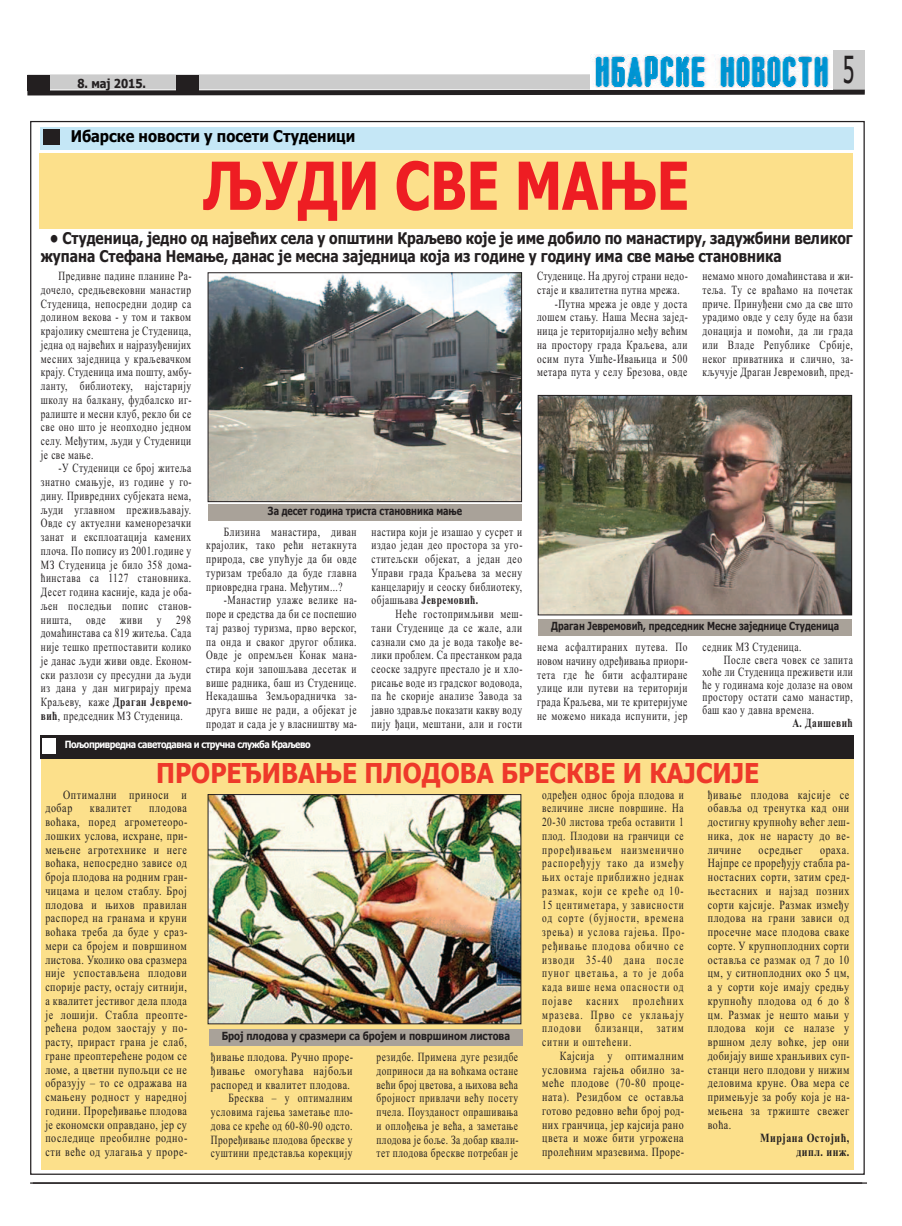
<style>
.page{position:relative;width:902px;height:1226px;background:#fff}
.page>*{position:absolute;margin:0;border:0;box-sizing:border-box;transform-origin:0 0}
.t1{font:700 66.25px "Tahoma";color:#ee1d23;scale:.8 1}
.t2{font:37.5px "Tahoma";color:#231f20;scale:.57 1}
.t3{font:700 27.5px "Tahoma";color:#ee392a;scale:.9 1}
.t4{font:700 16.25px/17.5px "Tahoma";color:#231f20;scale:.85 1}
.t5{font:700 16.25px "Tahoma";color:#000;scale:.9 1}
.t6{font:12.5px/13.8px "Times New Roman";letter-spacing:.05em;color:#231f20;text-align:justify;scale:.75 1}
.t7{font:12.5px/13.8px "Times New Roman";letter-spacing:.05em;color:#231f20;text-align:justify;scale:.8 1}
.t8{font:700 12.5px/13.8px "Times New Roman";letter-spacing:.05em;color:#231f20;text-align:right;scale:.8 1}
.t9{font:700 12.5px "Tahoma";color:#231f20;scale:.9 1}
.t10{font:700 12.5px "Times New Roman";letter-spacing:.05em;color:#231f20;scale:.75 1}
.t11{font:700 11.25px "Tahoma";color:#231f20;scale:.8 1}
.t12{font:700 11.25px "Tahoma";color:#231f20;scale:.85 1}
.t13{font:700 10px "Tahoma";letter-spacing:-.05em;color:#fff;scale:.9 1}
.s1{font-weight:700}
</style>
<div class="page">
<hr style="left:30px;top:1182px;width:837px;height:2px;background:#231f20">
<div style="left:27px;top:74px;width:791px;height:15px;background:#ccc"></div>
<div style="left:833px;top:50px;width:31px;height:43px;background:#ccc"></div>
<svg style="left:27px;top:87px;width:838px;height:9px"></svg>
<div style="left:27px;top:75px;width:23px;height:16px;background:#231f20"></div>
<div style="left:176px;top:75px;width:22px;height:16px;background:#231f20"></div>
<svg style="left:590px;top:54px;width:242px;height:35px"></svg>
<img style="left:590px;top:55px;width:242px;height:32px">
<div style="left:40px;top:127px;width:813px;height:23px;background:#c5e7f6"></div>
<div style="left:43px;top:129px;width:17px;height:16px;background:#231f20"></div>
<img style="left:540px;top:397px;width:310px;height:216px">
<div style="left:538px;top:395px;width:314px;height:220px;border:1px solid #231f20"></div>
<div style="left:538px;top:619px;width:314px;height:17px;background:#a9a299"></div>
<img style="left:210px;top:274px;width:310px;height:226px">
<div style="left:208px;top:272px;width:314px;height:230px;border:1px solid #231f20"></div>
<div style="left:208px;top:504px;width:314px;height:17px;background:#a9a299"></div>
<div style="left:40px;top:154px;width:813px;height:75px;background:#fce08b"></div>
<div style="left:41px;top:735px;width:813px;height:435px;background:#fce08b"></div>
<img style="left:210px;top:796px;width:309px;height:226px">
<div style="left:208px;top:794px;width:313px;height:230px;border:1px solid #231f20"></div>
<div style="left:209px;top:1029px;width:314px;height:17px;background:#a9a299"></div>
<div style="left:40px;top:735px;width:813px;height:24px;background:#231f20"></div>
<div style="left:42px;top:738px;width:14px;height:15px;background:#fff"></div>
<p class="t9" style="left:77px;top:76px;width:78px">8. мај 2015.</p>
<h3 class="t5" style="left:71px;top:127px;width:318px">Ибарске новости у посети Студеници</h3>
<h1 class="t1" style="left:203px;top:148px;width:609px">ЉУДИ СВЕ МАЊЕ</h1>
<h2 class="t2" style="left:843px;top:48px;width:22px">5</h2>
<h3 class="t4" style="left:41px;top:230px;width:957px;text-indent:9px">• Студеница, једно од највећих села у општини Краљево које је име добило по манастиру, задужбини великог жупана Стефана Немање, данас је месна заједница која из године у годину има све мање становника</h3>
<p class="t6" style="left:41px;top:269px;width:203px;text-indent:18px">Предивне падине планине Ра&shy;дочело, средњевековни манастир Студеница, непосредни додир са долином векова - у том и таквом крајолику смештена је Студеница, једна од највећих и најразуђенијих месних заједница у краљевачком крају. Студеница има пошту, амбу&shy;ланту, библиотеку, најстарију школу на балкану, фудбалско иг&shy;ралиште и месни клуб, рекло би се све оно што је неопходно једном селу. Међутим, људи у Студеници је све мање.</p>
<p class="t6" style="left:41px;top:461px;width:203px;text-indent:18px">-У Студеници се број житеља знатно смањује, из године у го&shy;дину. Привредних субјеката нема, људи углавном преживљавају.<br>Овде су актуелни каменорезачки занат и експлоатација камених плоча. По попису из 2001.године у МЗ Студеница је било 358 дома&shy;ћинстава са 1127 становника.<br>Десет година касније, када је оба&shy;љен последњи попис станов&shy;ништа, овде живи у 298 домаћинстава са 819 житеља. Сада није тешко претпоставити колико је данас људи живи овде. Економ&shy;ски разлози су пресудни да људи из дана у дан мигрирају према Краљеву, каже <span class="s1">Драган Јевремо&shy;вић</span>, председник МЗ Студеница.</p>
<p class="t11" style="left:268px;top:504px;width:244px">За десет година триста становника мање</p>
<p class="t6" style="left:206px;top:524px;width:202px;text-indent:18px">Близина манастира, диван крајолик, тако рећи нетакнута природа, све упућује да би овде туризам требало да буде главна приовредна грана. Међутим...?</p>
<p class="t6" style="left:206px;top:593px;width:203px;text-indent:18px">-Манастир улаже велике на&shy;поре и средства да би се поспешио тај развој туризма, прво верског, па онда и сваког другог облика.<br>Овде је опремљен Конак мана&shy;стира који запошљава десетак и више радника, баш из Студенице.<br>Некадашња Земљорадничка за&shy;друга више не ради, а објекат је продат и сада је у власништву ма-</p>
<p class="t6" style="left:372px;top:524px;width:203px">настира који је изашао у сусрет и издао један део простора за уго&shy;ститељски објекат, а један део Управи града Краљева за месну канцеларију и сеоску библиотеку, објашњава <span class="s1">Јевремовић.</span></p>
<p class="t6" style="left:372px;top:607px;width:203px;text-indent:24px">Неће гостопримљиви меш&shy;тани Студенице да се жале, али сазнали смо да је вода такође ве&shy;лики проблем. Са престанком рада сеоске задруге престало је и хло&shy;рисање воде из градског водовода, па ће скорије анализе Завода за јавно здравље показати какву воду пију ђаци, мештани, али и гости</p>
<p class="t6" style="left:537px;top:269px;width:203px">Студенице. На другој страни недо-</p>
<p class="t6" style="left:537px;top:283px;width:192px">стаје и квалитетна путна мрежа.</p>
<p class="t6" style="left:555px;top:296px;width:178px">-Путна мрежа је овде у доста</p>
<p class="t6" style="left:537px;top:310px;width:203px">лошем стању. Наша Месна зајед-</p>
<p class="t6" style="left:537px;top:324px;width:202px">ница је територијално међу већим</p>
<p class="t6" style="left:537px;top:338px;width:202px">на простору града Краљева, али</p>
<p class="t6" style="left:537px;top:351px;width:202px">осим пута Ушће-Ивањица и 500</p>
<p class="t6" style="left:537px;top:365px;width:202px">метара пута у селу Брезова, овде</p>
<p class="t6" style="left:702px;top:269px;width:203px">немамо много домаћинстава и жи&shy;теља. Ту се враћамо на почетак приче. Принуђени смо да све што урадимо овде у селу буде на бази донација и помоћи, да ли града или Владе Републике Србије, неког приватника и слично, за&shy;кључује Драган Јевремовић, пред-</p>
<p class="t11" style="left:551px;top:619px;width:361px">Драган Јевремовић, председник Месне заједнице Студеница</p>
<p class="t6" style="left:537px;top:640px;width:203px">нема асфалтираних путева. По новом начину одређивања приори&shy;тета где ће бити асфалтиране улице или путеви на територији града Краљева, ми те критеријуме не можемо никада испунити, јер</p>
<p class="t6" style="left:702px;top:640px;width:133px">седник МЗ Студеница.</p>
<p class="t6" style="left:724px;top:652px;width:174px">После свега човек се запита</p>
<p class="t6" style="left:702px;top:665px;width:202px">хоће ли Студеница преживети или</p>
<p class="t6" style="left:702px;top:677px;width:202px">ће у годинама које долазе на овом</p>
<p class="t6" style="left:702px;top:690px;width:202px">простору остати само манастир,</p>
<p class="t6" style="left:702px;top:702px;width:150px">баш као у давна времена.</p>
<p class="t10" style="left:792px;top:716px;width:82px">А. Даишевић</p>
<p class="t13" style="left:65px;top:739px;width:275px">Пољопривредна саветодавна и стручна служба Краљево</p>
<h3 class="t3" style="left:156px;top:758px;width:672px">ПРОРЕЂИВАЊЕ ПЛОДОВА БРЕСКВЕ И КАЈСИЈЕ</h3>
<p class="t7" style="left:45px;top:788px;width:178px;text-indent:18px">Оптимални приноси и добар</p>
<p class="t7" style="left:90px;top:801px;width:54px">квалитет</p>
<p class="t7" style="left:45px;top:801px;width:179px;text-indent:104px">плодова воћака, поред агрометеоро&shy;лошких услова, исхране, при&shy;мењене агротехнике и неге воћака, непосредно зависе од броја плодова на родним гран&shy;чицама и целом стаблу. Број плодова и њихов правилан распоред на гранама и круни воћака треба да буде у сраз&shy;мери са бројем и површином листова. Уколико ова сразмера није успостављена плодови спорије расту, остају ситнији, а квалитет јестивог дела плода је лошији. Стабла преопте&shy;рећена родом заостају у по&shy;расту, прираст грана је слаб, гране преоптерећене родом се ломе, а цветни пупољци се не образују – то се одражава на смањену родност у наредној години. Проређивање плодова је економски оправдано, јер су последице преобилне родно&shy;сти веће од улагања у проре-</p>
<p class="t12" style="left:222px;top:1030px;width:341px">Број плодова у сразмери са бројем и површином листова</p>
<p class="t7" style="left:211px;top:1050px;width:179px;text-align:right">ђивање плодова. Ручно проре&shy;ђивање омогућава најбољи распоред и квалитет плодова.<br>Бресква – у оптималним условима гајења заметање пло&shy;дова се креће од 60-80-90 одсто.<br>Проређивање плодова брескве у суштини представља корекцију</p>
<p class="t6" style="left:376px;top:1050px;width:191px">резидбе. Примена дуге резидбе доприноси да на воћкама остане већи број цветова, а њихова већа бројност привлачи већу посету пчела. Поузданост опрашивања и оплођења је већа, а заметање плодова је боље. За добар квали&shy;тет плодова брескве потребан је</p>
<p class="t6" style="left:542px;top:788px;width:191px">одређен однос броја плодова и величине лисне површине. На 20-30 листова треба оставити 1 плод. Плодови на гранчици се проређивањем наизменично распоређују тако да између њих остаје приближно једнак размак, који се креће од 10- 15 центиметара, у зависности од сорте (бујности, времена зрења) и услова гајења. Про&shy;ређивање плодова обично се изводи 35-40 дана после пуног цветања, а то је доба када више нема опасности од појаве касних пролећних мразева. Прво се уклањају плодови близанци, затим ситни и оштећени.</p>
<p class="t7" style="left:542px;top:1049px;width:179px;text-indent:18px">Кајсија у оптималним условима гајења обилно за&shy;меће плодове (70-80 проце&shy;ната). Резидбом се оставља готово редовно већи број род&shy;них гранчица, јер кајсија рано цвета и може бити угрожена пролећним мразевима. Проре-</p>
<p class="t7" style="left:708px;top:788px;width:179px">ђивање плодова кајсије се обавља од тренутка кад они достигну крупноћу већег леш&shy;ника, док не нарасту до ве&shy;личине</p>
<p class="t7" style="left:758px;top:842px;width:57px">осредњег</p>
<p class="t7" style="left:708px;top:842px;width:179px;text-indent:112px">ораха.<br>Најпре се проређују стабла ра&shy;ностасних сорти, затим сред&shy;њестасних и најзад позних сорти кајсије. Размак између плодова на грани зависи од просечне масе плодова сваке сорте. У крупноплодних сорти оставља се размак од 7 до 10 цм, у ситноплодних око 5 цм, а у сорти које имају средњу крупноћу плодова од 6 до 8 цм. Размак је нешто мањи у плодова који се налазе у вршном делу воћке, јер они добијају више хранљивих суп&shy;станци него плодови у нижим деловима круне. Ова мера се примењује за робу која је на&shy;мењена за тржиште свежег воћа.</p>
<p class="t8" style="left:760px;top:1131px;width:113px">Мирјана Остојић, дипл. инж.</p>
</div>
